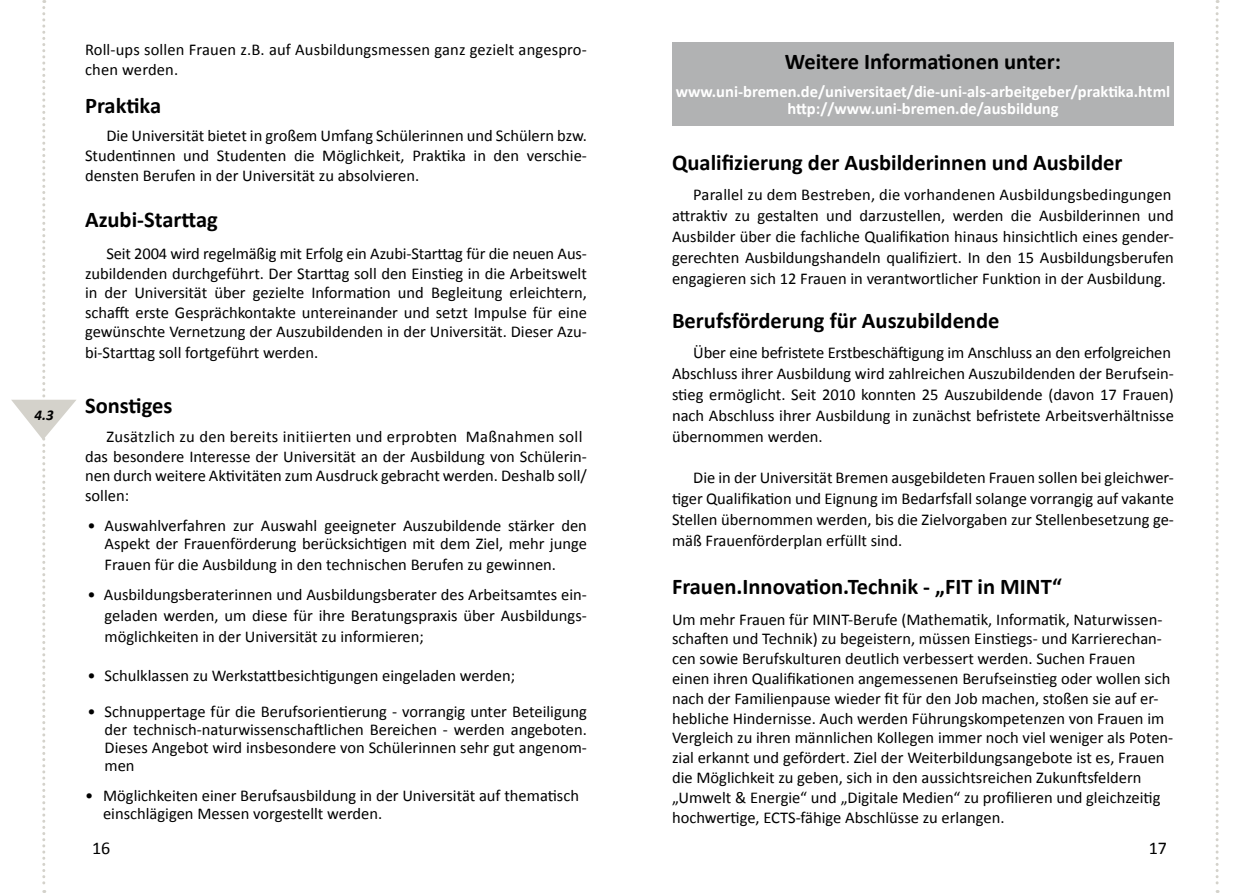
<style>
.page{position:relative;width:1259px;height:893px;background:#fff}
.page>*{position:absolute;margin:0;border:0;box-sizing:border-box;transform-origin:0 0}
.t1{font:700 22.5px "Calibri";color:#000}
.t2{font:18px "Calibri";color:#000}
.t3{font:16.5px/19.8px "Calibri";color:#000}
.t4{font:700 16.5px/16.5px "Calibri";color:#fff;text-align:center}
.t5{font:italic 700 15px "Calibri";color:#000}
</style>
<div class="page">
<div style="left:672px;top:43px;width:502px;height:83px;background:#b1b2b3"></div>
<svg style="left:1215px;top:0;width:3px;height:893px"></svg>
<svg style="left:11px;top:0;width:65px;height:893px"></svg>
<p class="t5" style="left:35px;top:406px;width:21px">4.3</p>
<p class="t3" style="left:85px;top:40px;width:503px">Roll-ups sollen Frauen z.B. auf Ausbildungsmessen ganz gezielt angespro&shy;chen werden.</p>
<h1 class="t1" style="left:85px;top:91px;width:78px">Praktika</h1>
<p class="t3" style="left:85px;top:126px;width:503px;text-align:justify;text-indent:21px">Die Universität bietet in großem Umfang Schülerinnen und Schülern bzw.<br>Studentinnen und Studenten die Möglichkeit, Praktika in den verschie&shy;densten Berufen in der Universität zu absolvieren.</p>
<h1 class="t1" style="left:85px;top:206px;width:134px">Azubi-Starttag</h1>
<p class="t3" style="left:85px;top:244px;width:503px;text-align:justify;text-indent:21px">Seit 2004 wird regelmäßig mit Erfolg ein Azubi-Starttag für die neuen Aus&shy;zubildenden durchgeführt. Der Starttag soll den Einstieg in die Arbeitswelt in der Universität über gezielte Information und Begleitung erleichtern, schafft erste Gesprächkontakte untereinander und setzt Impulse für eine gewünschte Vernetzung der Auszubildenden in der Universität. Dieser Azu-</p>
<p class="t3" style="left:85px;top:343px;width:235px">bi-Starttag soll fortgeführt werden.</p>
<h1 class="t1" style="left:85px;top:392px;width:89px">Sonstiges</h1>
<p class="t3" style="left:85px;top:427px;width:503px;text-indent:21px">Zusätzlich zu den bereits initiierten und erprobten Maßnahmen soll das besondere Interesse der Universität an der Ausbildung von Schülerin&shy;nen durch weitere Aktivitäten zum Ausdruck gebracht werden. Deshalb soll/ sollen:</p>
<p class="t3" style="left:88px;top:516px;width:501px;line-height:18px;text-align:right">• Auswahlverfahren zur Auswahl geeigneter Auszubildende stärker den<br>Aspekt der Frauenförderung berücksichtigen mit dem Ziel, mehr junge</p>
<p class="t3" style="left:105px;top:554px;width:453px">Frauen für die Ausbildung in den technischen Berufen zu gewinnen.</p>
<p class="t3" style="left:105px;top:584px;width:484px;line-height:21px;text-align:justify;text-indent:-17px">• Ausbildungsberaterinnen und Ausbildungsberater des Arbeitsamtes ein&shy;geladen werden, um diese für ihre Beratungspraxis über Ausbildungs&shy;möglichkeiten in der Universität zu informieren;</p>
<p class="t3" style="left:88px;top:665px;width:429px">• Schulklassen zu Werkstattbesichtigungen eingeladen werden;</p>
<p class="t3" style="left:105px;top:702px;width:484px;line-height:18px;text-align:justify;text-indent:-17px">• Schnuppertage für die Berufsorientierung - vorrangig unter Beteiligung der technisch-naturwissenschaftlichen Bereichen - werden angeboten.<br>Dieses Angebot wird insbesondere von Schülerinnen sehr gut angenom&shy;men</p>
<p class="t3" style="left:103px;top:786px;width:477px;line-height:18px;text-indent:-18px">• Möglichkeiten einer Berufsausbildung in der Universität auf thematisch einschlägigen Messen vorgestellt werden.</p>
<h1 class="t1" style="left:785px;top:47px;width:278px">Weitere Informationen unter:</h1>
<p class="t4" style="left:676px;top:84px;width:496px">www.uni-bremen.de/universitaet/die-uni-als-arbeitgeber/praktika.html http://www.uni-bremen.de/ausbildung</p>
<h1 class="t1" style="left:672px;top:148px;width:452px">Qualifizierung der Ausbilderinnen und Ausbilder</h1>
<p class="t3" style="left:672px;top:184px;width:503px;line-height:21px;text-indent:21px">Parallel zu dem Bestreben, die vorhandenen Ausbildungsbedingungen attraktiv zu gestalten und darzustellen, werden die Ausbilderinnen und Ausbilder über die fachliche Qualifikation hinaus hinsichtlich eines gender&shy;gerechten Ausbildungshandeln qualifiziert. In den 15 Ausbildungsberufen engagieren sich 12 Frauen in verantwortlicher Funktion in der Ausbildung.</p>
<h1 class="t1" style="left:672px;top:306px;width:329px">Berufsförderung für Auszubildende</h1>
<p class="t3" style="left:672px;top:342px;width:503px;line-height:21px;text-indent:21px">Über eine befristete Erstbeschäftigung im Anschluss an den erfolgreichen Abschluss ihrer Ausbildung wird zahlreichen Auszubildenden der Berufsein&shy;stieg ermöglicht. Seit 2010 konnten 25 Auszubildende (davon 17 Frauen) nach Abschluss ihrer Ausbildung in zunächst befristete Arbeitsverhältnisse übernommen werden.</p>
<p class="t3" style="left:672px;top:467px;width:503px;line-height:21px;text-align:justify;text-indent:21px">Die in der Universität Bremen ausgebildeten Frauen sollen bei gleichwer&shy;tiger Qualifikation und Eignung im Bedarfsfall solange vorrangig auf vakante Stellen übernommen werden, bis die Zielvorgaben zur Stellenbesetzung ge&shy;mäß Frauenförderplan erfüllt sind.</p>
<h1 class="t1" style="left:672px;top:572px;width:391px">Frauen.Innovation.Technik - „FIT in MINT“</h1>
<p class="t3" style="left:672px;top:609px;width:503px">Um mehr Frauen für MINT-Berufe (Mathematik, Informatik, Naturwissen&shy;schaften und Technik) zu begeistern, müssen Einstiegs- und Karrierechan&shy;cen sowie Berufskulturen deutlich verbessert werden. Suchen Frauen einen ihren Qualifikationen angemessenen Berufseinstieg oder wollen sich nach der Familienpause wieder fit für den Job machen, stoßen sie auf er&shy;hebliche Hindernisse. Auch werden Führungskompetenzen von Frauen im Vergleich zu ihren männlichen Kollegen immer noch viel weniger als Poten&shy;zial erkannt und gefördert. Ziel der Weiterbildungsangebote ist es, Frauen die Möglichkeit zu geben, sich in den aussichtsreichen Zukunftsfeldern „Umwelt &amp; Energie“ und „Digitale Medien“ zu profilieren und gleichzeitig hochwertige, ECTS-fähige Abschlüsse zu erlangen.</p>
<p class="t2" style="left:92px;top:836px;width:20px">16</p>
<p class="t2" style="left:1148px;top:836px;width:20px">17</p>
</div>
